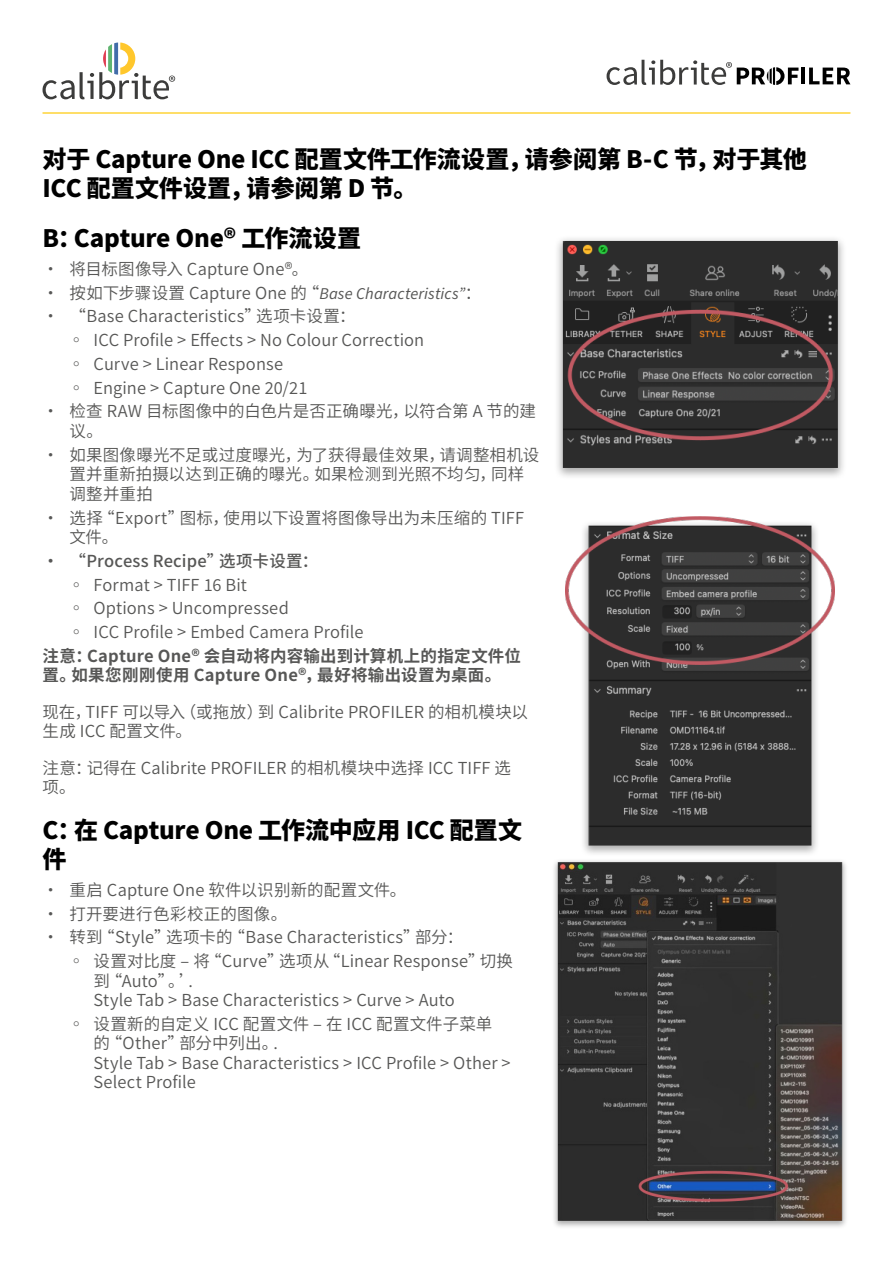
<style>
.page{position:relative;width:893px;height:1263px;background:#fff}
.page>*{position:absolute;margin:0;border:0;box-sizing:border-box;transform-origin:0 0}
.t1{font:800 24px/28.8px "Source Han Sans CN";letter-spacing:-.01em;color:#000}
.t2{font:16.5px/19.5px "Source Han Sans CN";letter-spacing:.01em;color:#575756}
.t3{font:700 16.5px/19.5px "Source Han Sans CN";letter-spacing:.015em;color:#575756}
.t4{font:500 16.5px "Source Han Sans CN";letter-spacing:.015em;color:#575756}
.s1{font-family:"Source Sans Pro";font-style:italic}
</style>
<div class="page">
<svg style="left:43px;top:43px;width:132px;height:56px"></svg>
<hr style="left:43px;top:112px;width:807px;height:2px;background:#fed437">
<hr style="left:802px;top:68px;width:3px;height:16px;background:#000">
<svg style="left:809px;top:68px;width:41px;height:16px"></svg>
<svg style="left:607px;top:60px;width:191px;height:25px"></svg>
<img style="left:557px;top:238px;width:287px;height:239px">
<img style="left:565px;top:516px;width:270px;height:338px">
<img style="left:554px;top:860px;width:292px;height:367px">
<h1 class="t1" style="left:43px;top:145px;width:766px">对于 Capture One ICC 配置文件工作流设置，请参阅第 B-C 节，对于其他<br>ICC 配置文件设置，请参阅第 D 节。</h1>
<h1 class="t1" style="left:43px;top:224px;width:320px">B：Capture One® 工作流设置</h1>
<p class="t2" style="left:43px;top:259px;width:267px">• 将目标图像导入 Capture One®。</p>
<p class="t2" style="left:43px;top:283px;width:440px">• 按如下步骤设置 Capture One 的“<span class="s1">Base Characteristics”</span>：</p>
<p class="t2" style="left:68px;top:305px;width:358px;line-height:23.7px;text-indent:-26px">• “Base Characteristics”选项卡设置：<br>◦ ICC Profile &gt; Effects &gt; No Colour Correction ◦ Curve &gt; Linear Response<br>◦ Engine &gt; Capture One 20/21</p>
<p class="t2" style="left:70px;top:402px;width:468px;text-indent:-27px">• 检查 RAW 目标图像中的白色片是否正确曝光，以符合第 A 节的建议。</p>
<p class="t2" style="left:70px;top:445px;width:471px;text-indent:-27px">• 如果图像曝光不足或过度曝光，为了获得最佳效果，请调整相机设置并重新拍摄以达到正确的曝光。如果检测到光照不均匀，同样调整并重拍</p>
<p class="t2" style="left:70px;top:508px;width:456px;text-indent:-27px">• 选择“Export”图标，使用以下设置将图像导出为未压缩的 TIFF文件。</p>
<p class="t4" style="left:43px;top:551px;width:277px">• “Process Recipe”选项卡设置：</p>
<p class="t2" style="left:68px;top:573px;width:297px;line-height:23.7px">◦ Format &gt; TIFF 16 Bit<br>◦ Options &gt; Uncompressed<br>◦ ICC Profile &gt; Embed Camera Profile</p>
<p class="t3" style="left:43px;top:646px;width:480px">注意：Capture One® 会自动将内容输出到计算机上的指定文件位置。如果您刚刚使用 Capture One®，最好将输出设置为桌面。</p>
<p class="t2" style="left:43px;top:702px;width:487px">现在，TIFF 可以导入（或拖放）到 Calibrite PROFILER 的相机模块以生成 ICC 配置文件。</p>
<p class="t2" style="left:43px;top:758px;width:470px">注意：记得在 Calibrite PROFILER 的相机模块中选择 ICC TIFF 选项。</p>
<h1 class="t1" style="left:43px;top:816px;width:481px">C：在 Capture One 工作流中应用 ICC 配置文件</h1>
<p class="t2" style="left:43px;top:880px;width:365px">• 重启 Capture One 软件以识别新的配置文件。</p>
<p class="t2" style="left:43px;top:904px;width:246px">• 打开要进行色彩校正的图像。</p>
<p class="t2" style="left:68px;top:926px;width:447px;line-height:23.7px;text-indent:-26px">• 转到“Style”选项卡的“Base Characteristics”部分：<br>◦ 设置对比度 – 将“Curve”选项从“Linear Response”切换</p>
<p class="t2" style="left:94px;top:971px;width:363px">到“Auto”。’.<br>Style Tab &gt; Base Characteristics &gt; Curve &gt; Auto</p>
<p class="t2" style="left:94px;top:1014px;width:419px;text-indent:-26px">◦ 设置新的自定义 ICC 配置文件 – 在 ICC 配置文件子菜单的“Other”部分中列出。.<br>Style Tab &gt; Base Characteristics &gt; ICC Profile &gt; Other &gt;<br>Select Profile</p>
</div>
